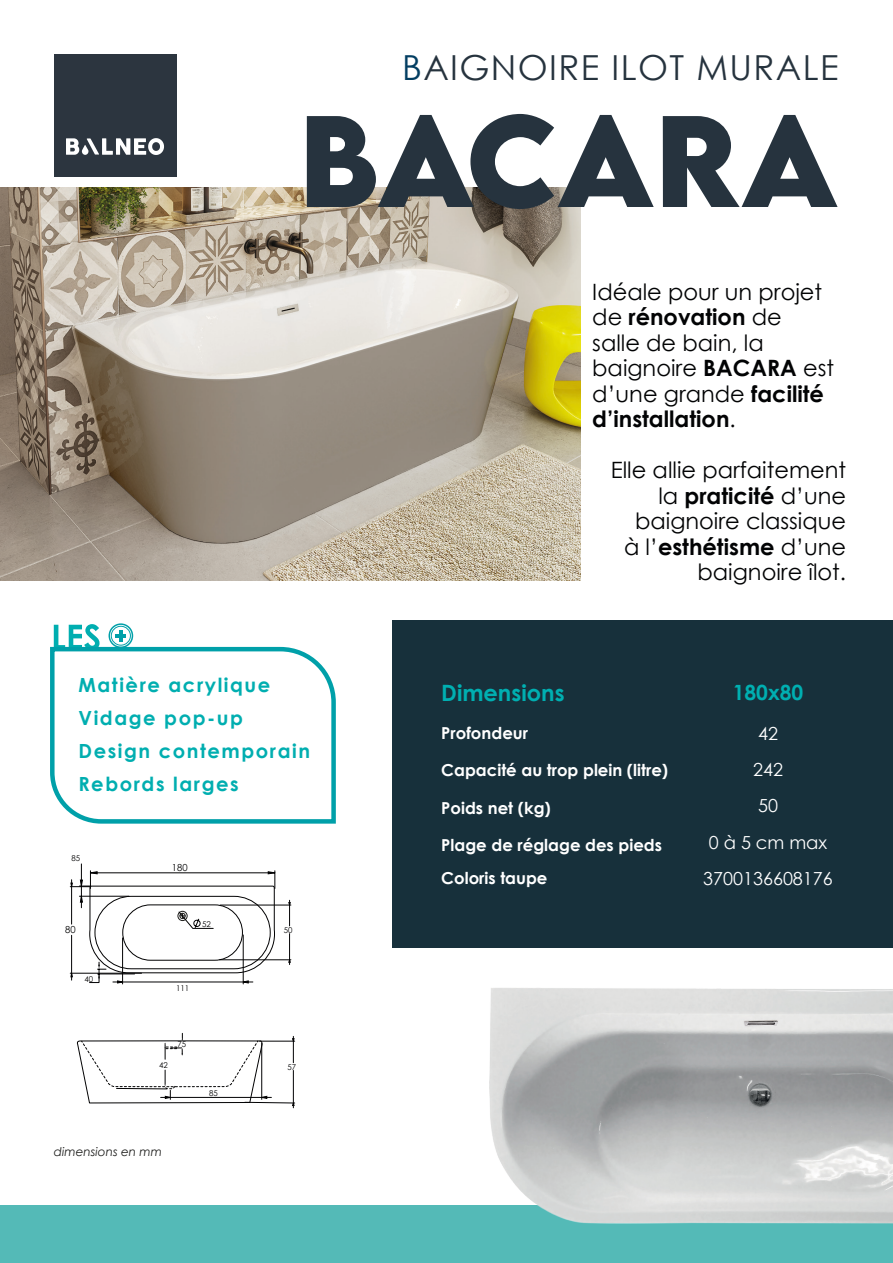
<style>
.page{position:relative;width:893px;height:1263px;background:#fff}
.page>*{position:absolute;margin:0;border:0;box-sizing:border-box;transform-origin:0 0}
.t1{font:700 115.5px "LEMONMILK";color:#26333e}
.t2{font:34.5px "Century Gothic";letter-spacing:.04em;color:#26333e}
.t3{font:22.5px/25.5px "Century Gothic";color:#020304}
.t4{font:700 22.5px "Century Gothic";color:#00afb1}
.t5{font:700 21px "Century Gothic";color:#00afb1}
.t6{font:700 19.5px/33px "Century Gothic";letter-spacing:.08em;color:#00aeb0}
.t7{font:18px "Century Gothic";color:#fff}
.t8{font:700 16.5px/33.5px "Century Gothic";color:#fff}
.t9{font:italic 12px "Century Gothic";color:#1d1d1b}
.t10{font:9.75px "Century Gothic";color:#020203}
.t11{font:8.1px "Century Gothic";color:#020203}
.s1{color:#033e62}
.s2{font-weight:700}
</style>
<div class="page">
<div style="left:0;top:1205px;width:893px;height:58px;background:#54bab7"></div>
<img style="left:0;top:187px;width:580px;height:393px">
<img style="left:489px;top:988px;width:404px;height:236px">
<div style="left:392px;top:621px;width:501px;height:327px;background:#17303b"></div>
<hr style="left:119px;top:630px;width:4px;height:11px;background:#00a0a9">
<hr style="left:115px;top:634px;width:11px;height:4px;background:#00a0a9">
<svg style="left:54px;top:624px;width:46px;height:21px"></svg>
<div style="left:109px;top:623px;width:24px;height:25px;border:2px solid #00a0a9;border-radius:50%"></div>
<div style="left:111px;top:626px;width:20px;height:19px;border:1px solid #00a0a9;border-radius:50%"></div>
<svg style="left:50px;top:645px;width:286px;height:179px"></svg>
<div style="left:54px;top:54px;width:122px;height:122px;background:#2c353f"></div>
<svg style="left:66px;top:138px;width:98px;height:17px"></svg>
<svg style="left:76px;top:1033px;width:219px;height:75px"></svg>
<svg style="left:70px;top:864px;width:206px;height:119px"></svg>
<h2 class="t2" style="left:402px;top:43px;width:438px"><span class="s1">B</span>AIGNOIRE ILOT MURALE</h2>
<h1 class="t1" style="left:299px;top:83px;width:541px">BACARA</h1>
<p class="t6" style="left:78px;top:667px;width:233px">Matière acrylique<br>Vidage pop-up<br>Design contemporain<br>Rebords larges</p>
<p class="t11" style="left:72px;top:853px;width:10px">85</p>
<p class="t10" style="left:65px;top:923px;width:12px">80</p>
<p class="t11" style="left:85px;top:973px;width:10px">40</p>
<p class="t10" style="left:172px;top:860px;width:17px">180</p>
<p class="t11" style="left:176px;top:983px;width:15px">111</p>
<p class="t11" style="left:177px;top:1039px;width:10px">75</p>
<p class="t11" style="left:284px;top:924px;width:10px">50</p>
<p class="t11" style="left:159px;top:1060px;width:10px">42</p>
<p class="t11" style="left:287px;top:1061px;width:10px">57</p>
<p class="t11" style="left:209px;top:1088px;width:10px">85</p>
<p class="t9" style="left:54px;top:1143px;width:110px">dimensions en mm</p>
<p class="t3" style="left:592px;top:279px;width:243px">Idéale pour un projet de <span class="s2">rénovation</span> de salle de bain, la baignoire <span class="s2">BACARA</span> est d’une grande <span class="s2">facilité d’installation</span>.</p>
<p class="t3" style="left:611px;top:457px;width:237px;text-align:right">Elle allie parfaitement la <span class="s2">praticité</span> d’une baignoire classique<br>à l’<span class="s2">esthétisme</span> d’une baignoire îlot.</p>
<p class="t4" style="left:441px;top:676px;width:125px">Dimensions</p>
<p class="t8" style="left:441px;top:715px;width:88px">Profondeur</p>
<p class="t8" style="left:441px;top:753px;width:228px">Capacité au trop plein (litre)</p>
<p class="t8" style="left:441px;top:790px;width:111px">Poids net (kg)</p>
<p class="t8" style="left:441px;top:827px;width:222px">Plage de réglage des pieds<br>Coloris taupe</p>
<p class="t5" style="left:733px;top:676px;width:72px">180x80</p>
<p class="t7" style="left:758px;top:721px;width:21px">42</p>
<p class="t7" style="left:753px;top:757px;width:31px">242</p>
<p class="t7" style="left:758px;top:793px;width:21px">50</p>
<p class="t7" style="left:709px;top:830px;width:120px">0 à 5 cm max</p>
<p class="t7" style="left:703px;top:866px;width:131px">3700136608176</p>
</div>
